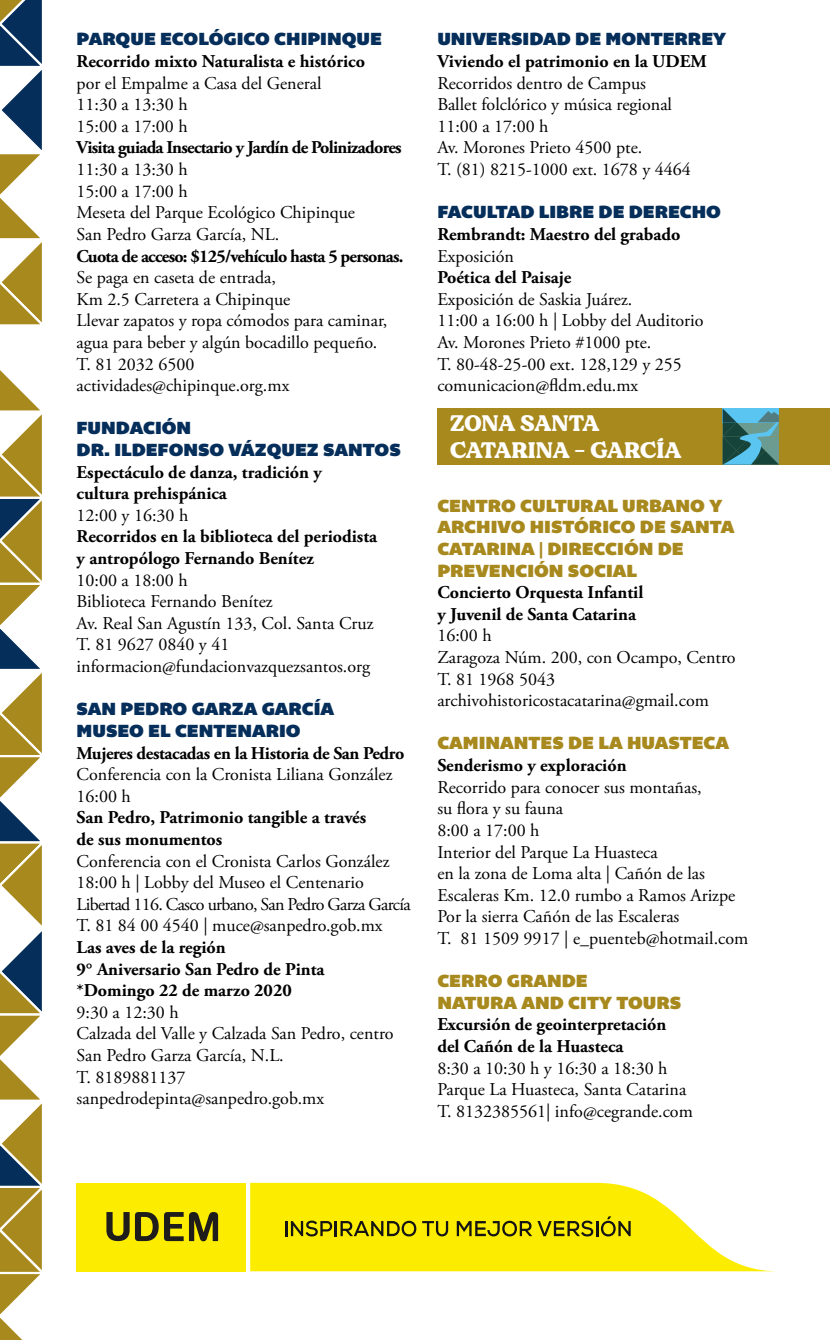
<style>
.page{position:relative;width:830px;height:1340px;background:#fff}
.page>*{position:absolute;margin:0;border:0;box-sizing:border-box;transform-origin:0 0}
.t1{font:22.5px/27px "MADE Dillan";letter-spacing:-.01em;color:#fff}
.t2{font:18px/21.6px "Adobe Garamond Pro";color:#000}
.t3{font:700 18px/21.6px "Adobe Garamond Pro";color:#000}
.t4{font:18px/21.6px "Bemio";color:#052e5a}
.t5{font:18px/21.6px "Bemio";color:#a8891d}
.t6{font:700 18px "Adobe Garamond Pro";letter-spacing:-.04em;color:#000}
.t7{font:700 18px "Adobe Garamond Pro";letter-spacing:-.02em;color:#000}
</style>
<div class="page">
<div style="left:437px;top:408px;width:341px;height:56px;background:#a8891d"></div>
<svg style="left:0;top:0;width:42px;height:1339px"></svg>
<div style="left:759px;top:408px;width:70px;height:56px;background:#a8891d"></div>
<hr style="left:829px;top:816px;width:1px;height:57px;background:#d8ca2b">
<svg style="left:722px;top:408px;width:56px;height:56px;background:#468b96"></svg>
<svg style="left:250px;top:1182px;width:520px;height:89px;fill:#fced00"></svg>
<svg style="left:285px;top:1220px;width:49px;height:16px"></svg>
<hr style="left:334px;top:1220px;width:3px;height:16px;background:#141414">
<svg style="left:340px;top:1220px;width:76px;height:16px"></svg>
<svg style="left:422px;top:1220px;width:26px;height:16px"></svg>
<svg style="left:456px;top:1220px;width:137px;height:16px;background:#a79e07"></svg>
<hr style="left:595px;top:1220px;width:3px;height:16px;background:#141414">
<svg style="left:600px;top:1216px;width:30px;height:20px"></svg>
<div style="left:77px;top:1182px;width:169px;height:89px;background:#fced00"></div>
<svg style="left:106px;top:1212px;width:23px;height:29px"></svg>
<svg style="left:135px;top:1212px;width:48px;height:28px"></svg>
<svg style="left:189px;top:1212px;width:29px;height:29px"></svg>
<p class="t4" style="left:77px;top:28px;width:307px">PARQUE ECOLÓGICO CHIPINQUE</p>
<p class="t3" style="left:77px;top:51px;width:290px">Recorrido mixto Naturalista e histórico</p>
<p class="t2" style="left:77px;top:73px;width:246px">por el Empalme a Casa del General<br>11:30 a 13:30 h<br>15:00 a 17:00 h</p>
<p class="t6" style="left:77px;top:137px;width:326px">Visita guiada Insectario y Jardín de Polinizadores</p>
<p class="t2" style="left:77px;top:159px;width:280px">11:30 a 13:30 h<br>15:00 a 17:00 h<br>Meseta del Parque Ecológico Chipinque<br>San Pedro Garza García, NL.</p>
<p class="t6" style="left:77px;top:245px;width:328px">Cuota de acceso: $125/vehículo hasta 5 personas.</p>
<p class="t2" style="left:77px;top:267px;width:312px">Se paga en caseta de entrada,<br>Km 2.5 Carretera a Chipinque<br>Llevar zapatos y ropa cómodos para caminar, agua para beber y algún bocadillo pequeño.<br>T. 81 2032 6500 actividades@chipinque.org.mx</p>
<p class="t4" style="left:77px;top:417px;width:325px">FUNDACIÓN<br>DR. ILDEFONSO VÁZQUEZ SANTOS</p>
<p class="t3" style="left:77px;top:461px;width:247px">Espectáculo de danza, tradición y cultura prehispánica</p>
<p class="t2" style="left:77px;top:505px;width:113px">12:00 y 16:30 h</p>
<p class="t3" style="left:77px;top:526px;width:302px">Recorridos en la biblioteca del periodista y antropólogo Fernando Benítez</p>
<p class="t2" style="left:77px;top:570px;width:298px">10:00 a 18:00 h<br>Biblioteca Fernando Benítez<br>Av. Real San Agustín 133, Col. Santa Cruz<br>T. 81 9627 0840 y 41 informacion@fundacionvazquezsantos.org</p>
<p class="t4" style="left:77px;top:698px;width:259px">SAN PEDRO GARZA GARCÍA<br>MUSEO EL CENTENARIO</p>
<p class="t7" style="left:77px;top:742px;width:329px">Mujeres destacadas en la Historia de San Pedro</p>
<p class="t2" style="left:77px;top:764px;width:317px">Conferencia con la Cronista Liliana González<br>16:00 h</p>
<p class="t3" style="left:77px;top:807px;width:291px">San Pedro, Patrimonio tangible a través de sus monumentos</p>
<p class="t2" style="left:77px;top:850px;width:335px">Conferencia con el Cronista Carlos González 18:00 h | Lobby del Museo el Centenario Libertad 116. Casco urbano, San Pedro Garza García T. 81 84 00 4540 | muce@sanpedro.gob.mx</p>
<p class="t3" style="left:77px;top:936px;width:249px">Las aves de la región<br>9° Aniversario San Pedro de Pinta *Domingo 22 de marzo 2020</p>
<p class="t2" style="left:77px;top:1002px;width:318px">9:30 a 12:30 h<br>Calzada del Valle y Calzada San Pedro, centro<br>San Pedro Garza García, N.L.<br>T. 8189881137 sanpedrodepinta@sanpedro.gob.mx</p>
<p class="t4" style="left:437px;top:28px;width:290px">UNIVERSIDAD DE MONTERREY</p>
<p class="t3" style="left:437px;top:51px;width:271px">Viviendo el patrimonio en la UDEM</p>
<p class="t2" style="left:437px;top:73px;width:255px">Recorridos dentro de Campus<br>Ballet folclórico y música regional<br>11:00 a 17:00 h<br>Av. Morones Prieto 4500 pte.<br>T. (81) 8215-1000 ext. 1678 y 4464</p>
<p class="t4" style="left:437px;top:201px;width:285px">FACULTAD LIBRE DE DERECHO</p>
<p class="t3" style="left:437px;top:224px;width:244px">Rembrandt: Maestro del grabado</p>
<p class="t2" style="left:437px;top:246px;width:78px">Exposición</p>
<p class="t3" style="left:437px;top:267px;width:135px">Poética del Paisaje</p>
<p class="t2" style="left:437px;top:289px;width:268px">Exposición de Saskia Juárez.<br>11:00 a 16:00 h | Lobby del Auditorio<br>Av. Morones Prieto #1000 pte.<br>T. 80-48-25-00 ext. 128,129 y 255 comunicacion@fldm.edu.mx</p>
<p class="t1" style="left:450px;top:410px;width:233px">ZONA SANTA<br>CATARINA - GARCÍA</p>
<p class="t5" style="left:437px;top:494px;width:298px">CENTRO CULTURAL URBANO Y<br>ARCHIVO HISTÓRICO DE SANTA<br>CATARINA | DIRECCIÓN DE<br>PREVENCIÓN SOCIAL</p>
<p class="t3" style="left:437px;top:582px;width:207px">Concierto Orquesta Infantil y Juvenil de Santa Catarina</p>
<p class="t2" style="left:437px;top:625px;width:300px">16:00 h<br>Zaragoza Núm. 200, con Ocampo, Centro<br>T. 81 1968 5043 archivohistoricostacatarina@gmail.com</p>
<p class="t5" style="left:437px;top:732px;width:293px">CAMINANTES DE LA HUASTECA</p>
<p class="t3" style="left:437px;top:755px;width:191px">Senderismo y exploración</p>
<p class="t2" style="left:437px;top:776px;width:312px">Recorrido para conocer sus montañas,<br>su flora y su fauna<br>8:00 a 17:00 h<br>Interior del Parque La Huasteca<br>en la zona de Loma alta | Cañón de las<br>Escaleras Km. 12.0 rumbo a Ramos Arizpe<br>Por la sierra Cañón de las Escaleras<br>T. 81 1509 9917 | e_puenteb@hotmail.com</p>
<p class="t5" style="left:437px;top:970px;width:245px">CERRO GRANDE<br>NATURA AND CITY TOURS</p>
<p class="t3" style="left:437px;top:1014px;width:230px">Excursión de geointerpretación del Cañón de la Huasteca</p>
<p class="t2" style="left:437px;top:1057px;width:257px">8:30 a 10:30 h y 16:30 a 18:30 h<br>Parque La Huasteca, Santa Catarina<br>T. 8132385561| info@cegrande.com</p>
</div>
